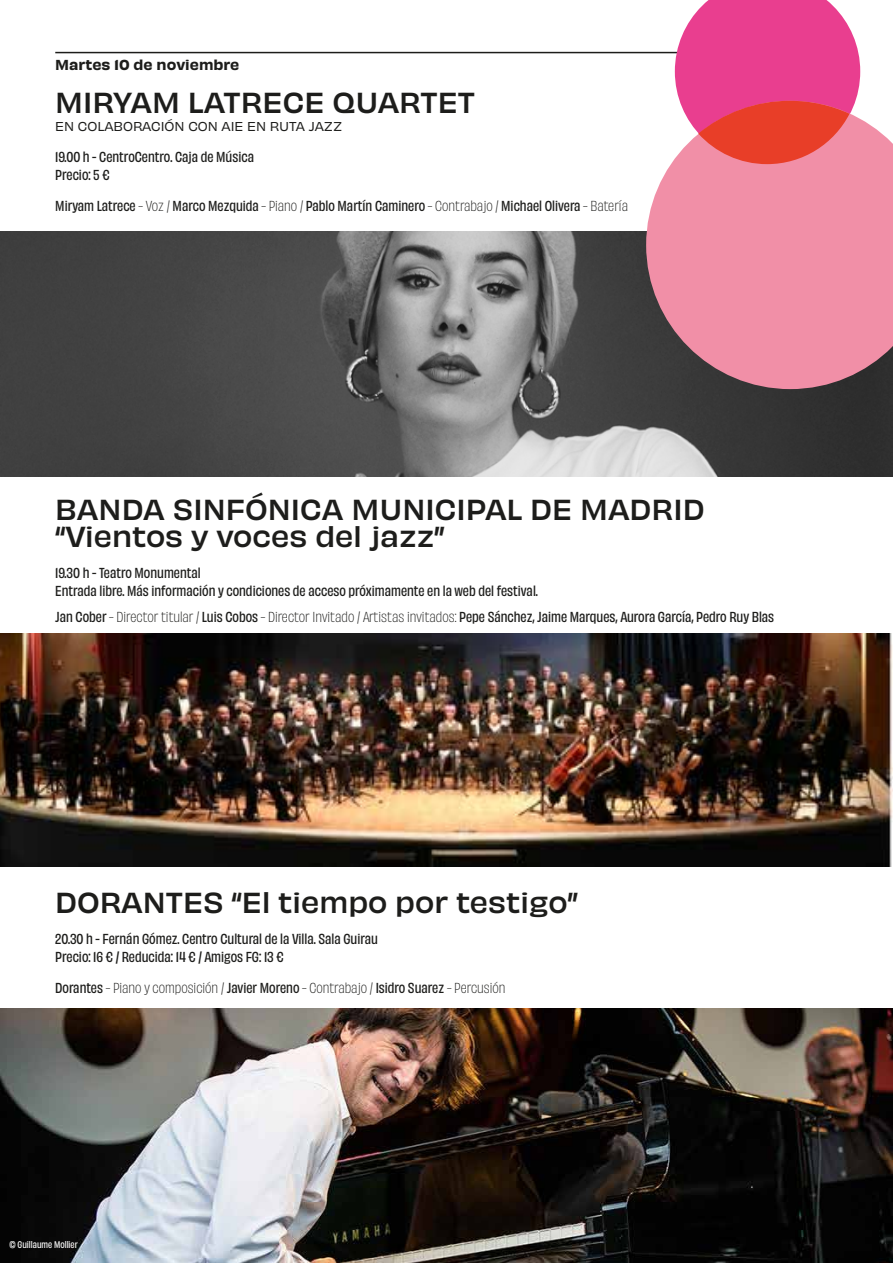
<style>
.page{position:relative;width:893px;height:1263px;background:#fff}
.page>*{position:absolute;margin:0;border:0;box-sizing:border-box;transform-origin:0 0}
.t1{font:500 27px/27px "Obviously";color:#1d1d1b}
.t2{font:13.5px/18px "Obviously Narw Medi";color:#1d1d1b}
.t3{font:13.5px "Obviously Narw Lght";color:#1d1d1b}
.t4{font:13.5px "Obviously Semi";color:#1d1d1b}
.t5{font:12px "Obviously";color:#1d1d1b}
.t6{font:9px "Obviously Narw Medi";color:#fff}
.s1{font-family:"Obviously Narw Lght"}
.s2{font-family:"Obviously Narw Medi"}
</style>
<div class="page">
<hr style="left:55px;top:52px;width:783px;height:1px;background:#1d1d1b">
<img style="left:0;top:232px;width:893px;height:244px">
<img style="left:0;top:1009px;width:893px;height:254px">
<img style="left:0;top:634px;width:893px;height:232px">
<svg style="left:646px;top:119px;width:247px;height:270px;background:#de8a9f"></svg>
<svg style="left:675px;top:0;width:185px;height:164px;background:#eb5483"></svg>
<p class="t4" style="left:55px;top:54px;width:186px">Martes 10 de noviembre</p>
<h1 class="t1" style="left:55px;top:87px;width:421px">MIRYAM LATRECE QUARTET</h1>
<p class="t5" style="left:55px;top:117px;width:288px">EN COLABORACIÓN CON AIE EN RUTA JAZZ</p>
<p class="t2" style="left:55px;top:147px;width:200px">19.00 h - CentroCentro. Caja de Música<br>Precio: 5 €</p>
<p class="t2" style="left:55px;top:195px;width:574px">Miryam Latrece <span class="s1">- Voz /</span> Marco Mezquida <span class="s1">- Piano /</span> Pablo Martín Caminero <span class="s1">- Contrabajo /</span> Michael Olivera <span class="s1">- Batería</span></p>
<h1 class="t1" style="left:55px;top:494px;width:651px">BANDA SINFÓNICA MUNICIPAL DE MADRID “Vientos y voces del jazz”</h1>
<p class="t2" style="left:55px;top:562px;width:484px">19.30 h - Teatro Monumental<br>Entrada libre. Más información y condiciones de acceso próximamente en la web del festival.</p>
<p class="t2" style="left:55px;top:607px;width:720px">Jan Cober <span class="s1">- Director titular /</span> Luis Cobos <span class="s1">- Director Invitado / Artistas invitados:</span> Pepe Sánchez, Jaime Marques, Aurora García, Pedro Ruy Blas</p>
<h1 class="t1" style="left:55px;top:887px;width:524px">DORANTES “El tiempo por testigo”</h1>
<p class="t2" style="left:55px;top:929px;width:324px">20.30 h - Fernán Gómez. Centro Cultural de la Villa. Sala Guirau<br>Precio: 16 € / Reducida: 14 € / Amigos FG: 13 €</p>
<p class="t3" style="left:55px;top:978px;width:452px"><span class="s2">Dorantes</span> - Piano y composición / <span class="s2">Javier Moreno</span> - Contrabajo / <span class="s2">Isidro Suarez</span> - Percusión</p>
<p class="t6" style="left:10px;top:1238px;width:70px">© Guillaume Mollier</p>
</div>
